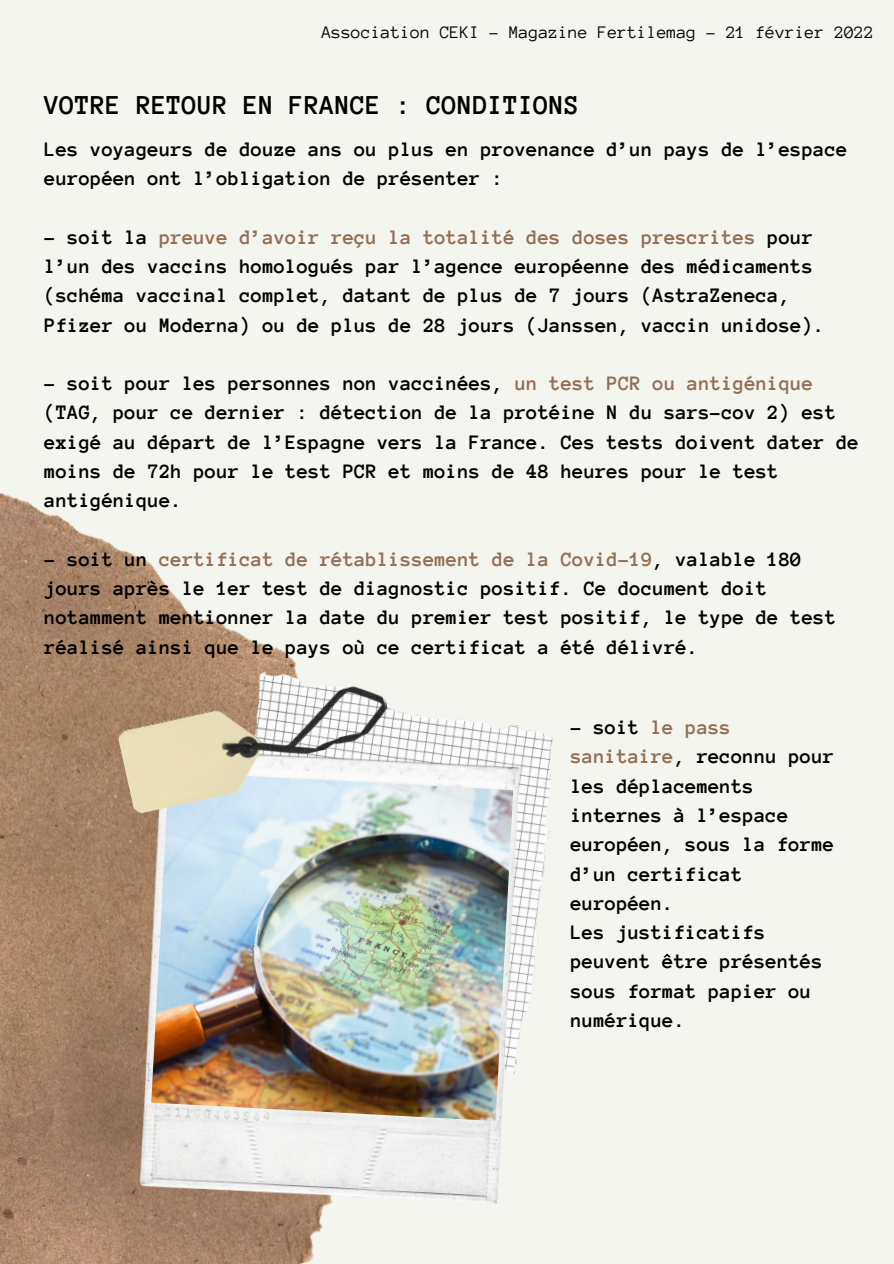
<style>
.page{position:relative;width:894px;height:1264px;background:#fff}
.page>*{position:absolute;margin:0;border:0;box-sizing:border-box;transform-origin:0 0}
.t1{font:700 28.05px "Anonymous Pro";color:#000}
.t2{font:700 21px/29.2px "Anonymous Pro";color:#000}
.t3{font:18px "Anonymous Pro";color:#000}
.s1{color:#936f54}
</style>
<div class="page">
<div style="left:0;top:0;width:893px;height:1263px;background:#f5f5ef"></div>
<img style="left:0;top:492px;width:323px;height:771px">
<img style="left:203px;top:666px;width:350px;height:338px">
<img style="left:136px;top:744px;width:392px;height:465px">
<img style="left:151px;top:772px;width:362px;height:348px">
<img style="left:117px;top:674px;width:281px;height:140px">
<p class="t3" style="left:321px;top:24px;width:553px">Association CEKI - Magazine Fertilemag - 21 février 2022</p>
<p class="t1" style="left:45px;top:91px;width:536px">VOTRE RETOUR EN FRANCE : CONDITIONS</p>
<p class="t2" style="left:45px;top:134px;width:804px">Les voyageurs de douze ans ou plus en provenance d’un pays de l’espace européen ont l’obligation de présenter :</p>
<p class="t2" style="left:45px;top:222px;width:781px">- soit la <span class="s1">preuve d’avoir reçu la totalité des doses prescrites</span> pour l’un des vaccins homologués par l’agence européenne des médicaments (schéma vaccinal complet, datant de plus de 7 jours (AstraZeneca, Pfizer ou Moderna) ou de plus de 28 jours (Janssen, vaccin unidose).</p>
<p class="t2" style="left:45px;top:369px;width:816px">- soit pour les personnes non vaccinées, <span class="s1">un test PCR ou antigénique </span>(TAG, pour ce dernier : détection de la protéine N du sars-cov 2) est exigé au départ de l’Espagne vers la France. Ces tests doivent dater de moins de 72h pour le test PCR et moins de 48 heures pour le test antigénique.</p>
<p class="t2" style="left:45px;top:544px;width:793px">- soit un <span class="s1">certificat de rétablissement de la Covid-19</span>, valable 180 jours après le 1er test de diagnostic positif. Ce document doit notamment mentionner la date du premier test positif, le type de test réalisé ainsi que le pays où ce certificat a été délivré.</p>
<p class="t2" style="left:570px;top:713px;width:265px">- soit <span class="s1">le pass sanitaire</span>, reconnu pour les déplacements internes à l’espace européen, sous la forme d’un certificat européen.</p>
<p class="t2" style="left:570px;top:917px;width:254px">Les justificatifs peuvent être présentés sous format papier ou numérique.</p>
</div>
